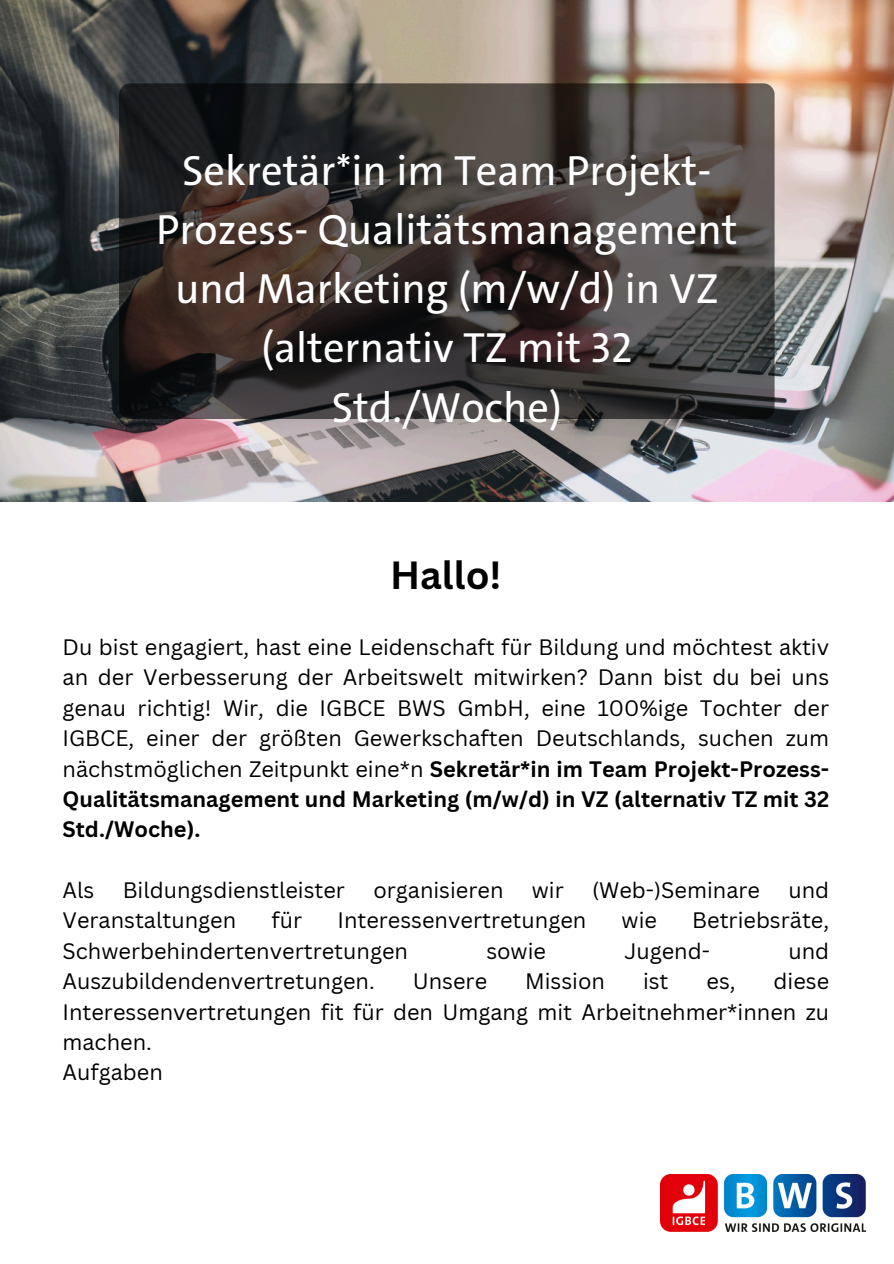
<style>
.page{position:relative;width:894px;height:1264px;background:#fff}
.page>*{position:absolute;margin:0;border:0;box-sizing:border-box;transform-origin:0 0}
.t1{font:42.45px/59.1px "The Sans C4 s";color:#fff;text-align:center}
.t2{font:700 38.25px "Canva Sans";color:#000}
.t3{font:21.75px/30.3px "Canva Sans";color:#000;text-align:justify}
.s1{font-weight:700}
</style>
<div class="page">
<img style="left:0;top:0;width:893px;height:502px">
<svg style="left:119px;top:83px;width:655px;height:336px;background:#3b3533"></svg>
<img style="left:660px;top:1174px;width:204px;height:57px">
<h1 class="t1" style="left:156px;top:141px;width:582px">Sekretär*in im Team Projekt-<br>Prozess- Qualitätsmanagement und Marketing (m/w/d) in VZ (alternativ TZ mit 32<br>Std./Woche)</h1>
<p class="t2" style="left:390px;top:547px;width:113px">Hallo!</p>
<p class="t3" style="left:62px;top:631px;width:768px">Du bist engagiert, hast eine Leidenschaft für Bildung und möchtest aktiv an der Verbesserung der Arbeitswelt mitwirken? Dann bist du bei uns genau richtig! Wir, die IGBCE BWS GmbH, eine 100%ige Tochter der IGBCE, einer der größten Gewerkschaften Deutschlands, suchen zum nächstmöglichen Zeitpunkt eine*n <span class="s1">Sekretär*in im Team Projekt-Prozess-Qualitätsmanagement und Marketing (m/w/d) in VZ (alternativ TZ mit 32<br>Std./Woche).</span></p>
<p class="t3" style="left:62px;top:874px;width:33px">Als</p>
<p class="t3" style="left:123px;top:874px;width:224px">Bildungsdienstleister</p>
<p class="t3" style="left:373px;top:874px;width:132px">organisieren</p>
<p class="t3" style="left:531px;top:874px;width:33px">wir</p>
<p class="t3" style="left:592px;top:874px;width:169px">(Web-)Seminare</p>
<p class="t3" style="left:788px;top:874px;width:42px">und</p>
<p class="t3" style="left:62px;top:904px;width:175px">Veranstaltungen</p>
<p class="t3" style="left:271px;top:904px;width:32px">für</p>
<p class="t3" style="left:337px;top:904px;width:250px">Interessenvertretungen</p>
<p class="t3" style="left:621px;top:904px;width:37px">wie</p>
<p class="t3" style="left:692px;top:904px;width:138px">Betriebsräte,</p>
<p class="t3" style="left:62px;top:935px;width:347px">Schwerbehindertenvertretungen</p>
<p class="t3" style="left:486px;top:935px;width:61px">sowie</p>
<p class="t3" style="left:624px;top:935px;width:87px">Jugend-</p>
<p class="t3" style="left:788px;top:935px;width:42px">und</p>
<p class="t3" style="left:62px;top:965px;width:314px">Auszubildendenvertretungen.</p>
<p class="t3" style="left:412px;top:965px;width:76px">Unsere</p>
<p class="t3" style="left:525px;top:965px;width:81px">Mission</p>
<p class="t3" style="left:642px;top:965px;width:27px">ist</p>
<p class="t3" style="left:706px;top:965px;width:31px">es,</p>
<p class="t3" style="left:62px;top:965px;width:768px;text-indent:710px">diese Interessenvertretungen fit für den Umgang mit Arbeitnehmer*innen zu machen.</p>
<p class="t3" style="left:62px;top:1056px;width:102px">Aufgaben</p>
</div>
